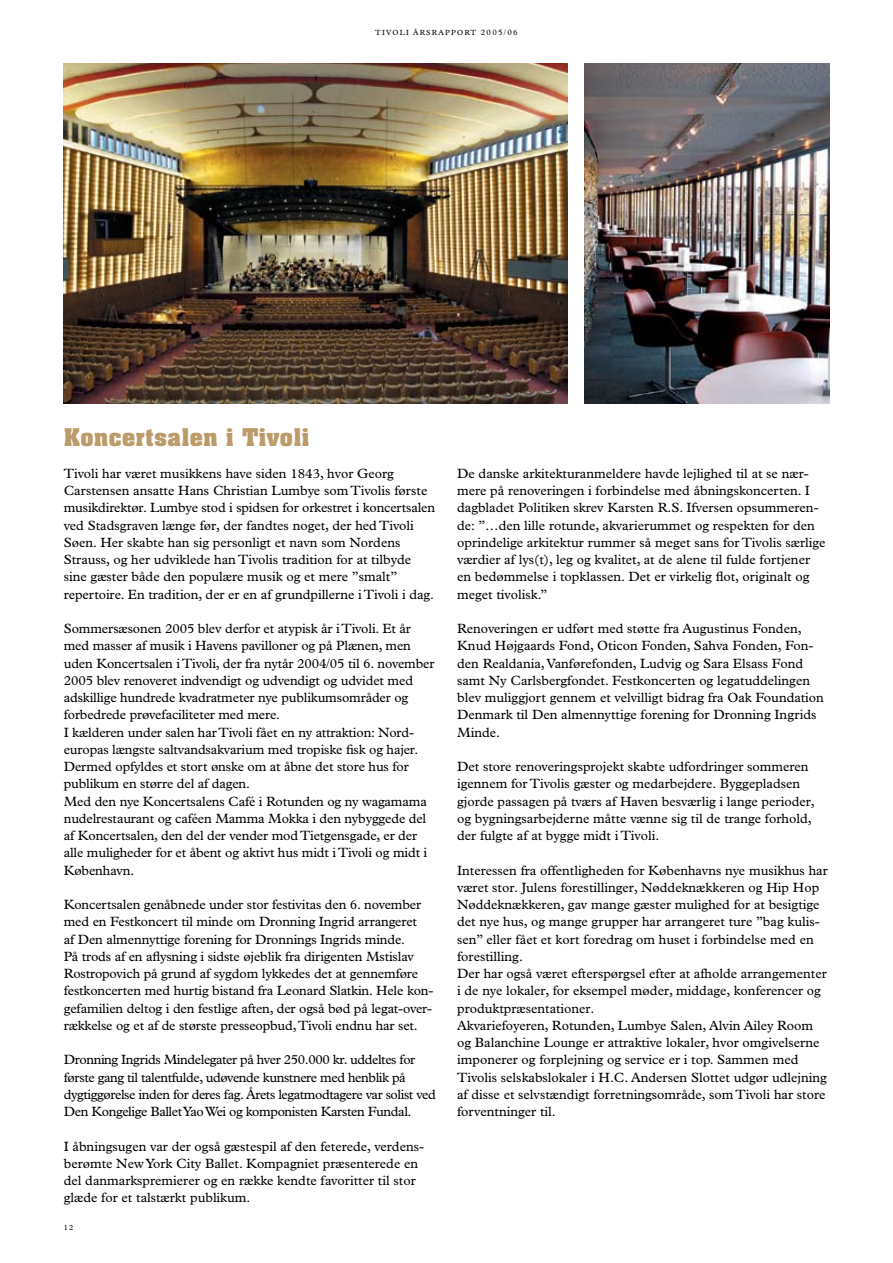
<style>
.page{position:relative;width:893px;height:1263px;background:#fff}
.page>*{position:absolute;margin:0;border:0;box-sizing:border-box;transform-origin:0 0}
.t1{font:700 24px "Aachen TIVOLI";color:#bc9b6a}
.t2{font:13.5px/17.2px "Plantin Std";color:#000}
.t3{font:13.5px/17.2px "Plantin Std";letter-spacing:-.03em;color:#000}
.t4{font:7.5px "Plantin Std";letter-spacing:.16em;color:#000}
.s1{font-size:8.1px}
</style>
<div class="page">
<img style="left:64px;top:64px;width:504px;height:340px">
<img style="left:585px;top:64px;width:244px;height:340px">
<p class="t4" style="left:375px;top:29px;width:144px">TIVOLI ÅRSRAPPORT <span class="s1">2005/06</span></p>
<h1 class="t1" style="left:64px;top:422px;width:247px">Koncertsalen i Tivoli</h1>
<p class="t2" style="left:64px;top:465px;width:373px">Tivoli har været musikkens have siden 1 843, hvor Georg Carstensen ansatte Hans Christian Lumbye som Tivolis første musikdirektør. Lumbye stod i spidsen for orkestret i koncert-salen ved Stadsgraven længe før, der fandtes noget, der hed Tivoli Søen. Her skabte han sig personligt et navn som Nordens Strauss, og her udviklede han Tivolis tradition for at tilbyde sine gæster både den populære musik og et mere ”smalt” repertoire. En tradition, der er en af grundpillerne i Tivoli i dag.</p>
<p class="t2" style="left:64px;top:620px;width:372px">Sommersæsonen 2005 blev derfor et atypisk år i Tivoli. Et år med masser af musik i Havens pavilloner og på Plænen, men uden Koncertsalen i Tivoli, der fra nytår 2004/05 til 6. november 2005 blev renoveret indvendigt og udvendigt og udvidet med adskillige hundrede kvadratmeter nye publikumsområder og forbedrede prøvefaciliteter med mere.<br>I kælderen under salen har Tivoli fået en ny attraktion: Nord&shy;europas længste saltvandsakvarium med tropiske fisk og hajer.<br>Dermed opfyldes et stort ønske om at åbne det store hus for publikum en større del af dagen.<br>Med den nye Koncertsalens Café i Rotunden og ny wagamama nudelrestaurant og caféen Mamma Mokka i den nybyggede del af Koncertsalen, den del der vender mod Tietgensgade, er der alle muligheder for et åbent og aktivt hus midt i Tivoli og midt i København.</p>
<p class="t2" style="left:64px;top:896px;width:371px">Koncertsalen genåbnede under stor festivitas den 6. november med en Festkoncert til minde om Dronning Ingrid arrangeret<br>af Den almennyttige forening for Dronnings Ingrids minde.<br>På trods af en aflysning i sidste øjeblik fra dirigenten Mstislav Rostropovich på grund af sygdom lykkedes det at gennemføre festkoncerten med hurtig bistand fra Leonard Slatkin. Hele kon&shy;gefamilien deltog i den festlige aften, der også bød på legat-over&shy;rækkelse og et af de største presseopbud, Tivoli endnu har set.</p>
<p class="t3" style="left:64px;top:1051px;width:374px">Dronning Ingrids Mindelegater på hver 250.000 kr. uddeltes for første gang til talentfulde, udøvende kunstnere med henblik på dygtiggørelse inden for deres fag. Årets legatmodtagere var solist ved Den Kongelige Ballet Yao Wei og komponisten Karsten Fundal.</p>
<p class="t2" style="left:64px;top:1137px;width:362px">I åbningsugen var der også gæstespil af den feterede, verdens&shy;berømte New York City Ballet. Kompagniet præsenterede en del danmarkspremierer og en række kendte favoritter til stor glæde for et talstærkt publikum.</p>
<p class="t4" style="left:64px;top:1223px;width:11px">1 2</p>
<p class="t2" style="left:457px;top:465px;width:370px">De danske arkitekturanmeldere havde lejlighed til at se nær&shy;mere på renoveringen i forbindelse med åbningskoncerten. I dagbladet Politiken skrev Karsten R.S. Ifversen opsummeren&shy;de: ”…den lille rotunde, akvarierummet og respekten for den oprindelige arkitektur rummer så meget sans for Tivolis særlige værdier af lys(t), leg og kvalitet, at de alene til fulde fortjener en bedømmelse i topklassen. Det er virkelig flot, originalt og meget tivolisk.”</p>
<p class="t2" style="left:457px;top:620px;width:368px">Renoveringen er udført med støtte fra Augustinus Fonden, Knud Højgaards Fond, Oticon Fonden, Sahva Fonden, Fon&shy;den Realdania, Vanførefonden, Ludvig og Sara Elsass Fond samt Ny Carlsbergfondet. Festkoncerten og legatuddelingen blev muliggjort gennem et velvilligt bidrag fra Oak Foundation Denmark til Den almennyttige forening for Dronning Ingrids Minde.</p>
<p class="t2" style="left:457px;top:758px;width:359px">Det store renoveringsprojekt skabte udfordringer sommeren igennem for Tivolis gæster og medarbejdere. Byggepladsen gjorde passagen på tværs af Haven besværlig i lange perioder, og bygningsarbejderne måtte vænne sig til de trange forhold, der fulgte af at bygge midt i Tivoli.</p>
<p class="t2" style="left:457px;top:861px;width:372px">Interessen fra offentligheden for Københavns nye musikhus har været stor. Julens forestillinger, Nøddeknækkeren og Hip Hop Nøddeknækkeren, gav mange gæster mulighed for at besigtige det nye hus, og mange grupper har arrangeret ture ”bag kulis&shy;sen” eller fået et kort foredrag om huset i forbindelse med en forestilling.<br>Der har også været efterspørgsel efter at afholde arrangementer i de nye lokaler, for eksempel møder, middage, konferencer og produktpræsentationer.<br>Akvariefoyeren, Rotunden, Lumbye Salen, Alvin Ailey Room og Balanchine Lounge er attraktive lokaler, hvor omgivelserne imponerer og forplejning og service er i top. Sammen med Tivolis selskabslokaler i H.C. Andersen Slottet udgør udlejning af disse et selvstændigt forretningsområde, som Tivoli har store forventninger til.</p>
</div>
